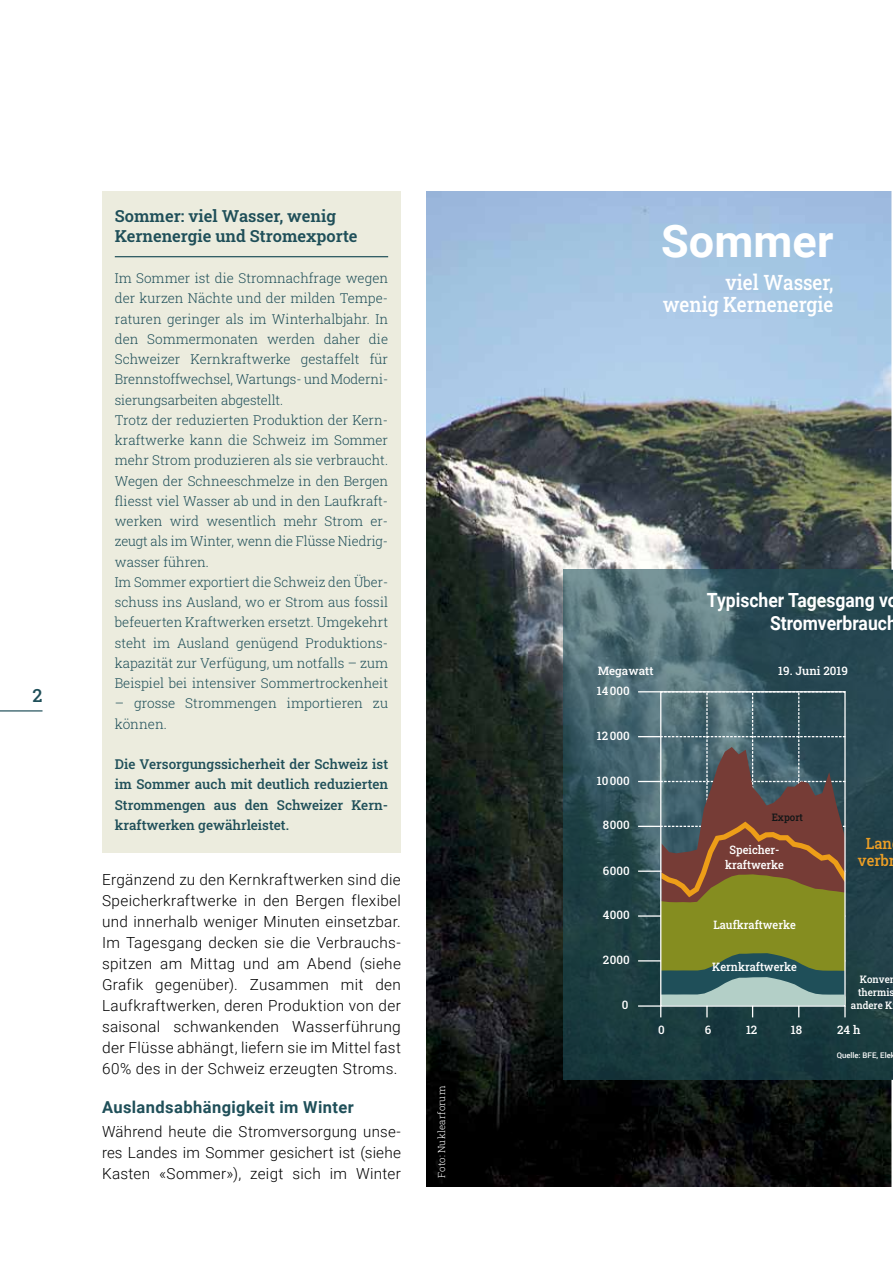
<style>
.page{position:relative;width:893px;height:1263px;background:#fff}
.page>*{position:absolute;margin:0;border:0;box-sizing:border-box;transform-origin:0 0}
.t1{font:700 45px "Roboto";letter-spacing:.005em;color:#fff}
.t2{font:500 21px/22.5px "Roboto Slab";color:#fff;text-align:right;scale:.9 1}
.t3{font:700 19.5px/22.5px "Roboto";color:#fff;text-align:right;scale:.9 1}
.t4{font:500 18px "Roboto Slab";color:#1f4f59}
.t5{font:600 16.5px/20.2px "Roboto Slab";color:#1f4f59}
.t6{font:700 16.5px "Roboto";letter-spacing:.025em;color:#1f4f59}
.t7{font:500 15.45px/16.8px "Roboto Slab";color:#ed9f25;text-align:center;scale:.95 1}
.t8{font:300 15.3px/21px "Roboto";letter-spacing:.02em;color:#000;text-align:justify}
.t9{font:300 13.5px/20.2px "Roboto Slab";color:#1f4f59}
.t10{font:500 13.5px/20.2px "Roboto Slab";color:#1f4f59;text-align:justify}
.t11{font:500 11.55px "Roboto Slab";color:#fff}
.t12{font:500 11.55px/15.5px "Roboto Slab";color:#fff;text-align:center;scale:.95 1}
.t13{font:500 10.35px "Roboto Slab";color:#fff;scale:.95 1}
.t14{font:500 10.35px "Roboto Slab";color:#121617;scale:.95 1}
.t15{font:300 9.75px "Roboto Slab";letter-spacing:.015em;color:#fff}
.t16{font:500 7.8px "Roboto";color:#fff}
</style>
<div class="page">
<img style="left:426px;top:191px;width:465px;height:995px">
<svg style="left:563px;top:569px;width:330px;height:511px;background:#2e4e55"></svg>
<svg style="left:638px;top:691px;width:208px;height:326px;background:#636853"></svg>
<hr style="left:891px;top:175px;width:2px;height:395px;background:#fff">
<div style="left:102px;top:191px;width:299px;height:662px;background:#ececde"></div>
<hr style="left:115px;top:256px;width:273px;height:1px;background:#1f4f59">
<hr style="left:0;top:710px;width:43px;height:1px;background:#1f4f59">
<h3 class="t4" style="left:33px;top:683px;width:11px">2</h3>
<p class="t5" style="left:115px;top:206px;width:244px">Sommer: viel Wasser, wenig<br>Kernenergie und Stromexporte</p>
<p class="t9" style="left:115px;top:268px;width:275px">Im Sommer ist die Stromnachfrage wegen der kurzen Nächte und der milden Tempe&shy;raturen geringer als im Winterhalbjahr. In den Sommermonaten werden daher die Schweizer Kernkraftwerke gestaffelt für Brennstoffwechsel, Wartungs- und Moderni&shy;sierungsarbeiten abgestellt.<br>Trotz der reduzierten Produktion der Kern&shy;kraftwerke kann die Schweiz im Sommer mehr Strom produzieren als sie verbraucht.<br>Wegen der Schneeschmelze in den Bergen fliesst viel Wasser ab und in den Laufkraft&shy;werken wird wesentlich mehr Strom er&shy;zeugt als im Winter, wenn die Flüsse Niedrig&shy;wasser führen.<br>Im Sommer exportiert die Schweiz den Über&shy;schuss ins Ausland, wo er Strom aus fossil befeuerten Kraftwerken ersetzt. Umgekehrt steht im Ausland genügend Produktions&shy;kapazität zur Verfügung, um notfalls – zum Beispiel bei intensiver Sommertrockenheit</p>
<p class="t9" style="left:115px;top:693px;width:275px">– grosse Strommengen importieren zu können.</p>
<p class="t10" style="left:115px;top:754px;width:275px">Die Versorgungssicherheit der Schweiz ist im Sommer auch mit deutlich reduzierten Strommengen aus den Schweizer Kern&shy;kraftwerken gewährleistet.</p>
<p class="t8" style="left:102px;top:868px;width:300px">Ergänzend zu den Kernkraftwerken sind die Speicherkraftwerke in den Bergen flexibel und innerhalb weniger Minuten einsetzbar.<br>Im Tagesgang decken sie die Verbrauchs&shy;spitzen am Mittag und am Abend (siehe Grafik gegenüber). Zusammen mit den Laufkraftwerken, deren Produktion von der saisonal schwankenden Wasserführung der Flüsse abhängt, liefern sie im Mittel fast 60% des in der Schweiz erzeugten Stroms.</p>
<p class="t6" style="left:102px;top:1095px;width:253px">Auslandsabhängigkeit im Winter</p>
<p class="t8" style="left:102px;top:1120px;width:300px">Während heute die Stromversorgung unse&shy;res Landes im Sommer gesichert ist (siehe Kasten «Sommer»), zeigt sich im Winter</p>
<p class="t15" style="left:435px;top:1177px;width:93px;rotate:-90deg">Foto: Nuklearforum</p>
<h1 class="t1" style="left:661px;top:209px;width:174px">Sommer</h1>
<h2 class="t2" style="left:663px;top:270px;width:191px">viel Wasser,<br>wenig Kernenergie</h2>
<h3 class="t3" style="left:707px;top:588px;width:214px">Typischer Tagesgang vo<br>Stromverbrauch</h3>
<p class="t11" style="left:598px;top:663px;width:57px">Megawatt</p>
<p class="t11" style="left:778px;top:663px;width:71px">19. Juni 2019</p>
<p class="t11" style="left:597px;top:683px;width:35px">14000</p>
<p class="t11" style="left:597px;top:728px;width:35px">12 000</p>
<p class="t11" style="left:597px;top:772px;width:35px">10000</p>
<p class="t11" style="left:603px;top:817px;width:29px">8000</p>
<p class="t11" style="left:603px;top:862px;width:29px">6000</p>
<p class="t11" style="left:603px;top:907px;width:29px">4000</p>
<p class="t11" style="left:603px;top:952px;width:29px">2000</p>
<p class="t11" style="left:622px;top:997px;width:8px">0</p>
<p class="t14" style="left:772px;top:810px;width:34px">Export</p>
<p class="t12" style="left:725px;top:841px;width:64px">Speicher&shy;kraftwerke</p>
<p class="t12" style="left:713px;top:917px;width:88px">Laufkraftwerke</p>
<p class="t12" style="left:712px;top:959px;width:91px">Kernkraftwerke</p>
<p class="t7" style="left:858px;top:834px;width:41px">Lan verbr</p>
<p class="t13" style="left:860px;top:972px;width:33px">Konve</p>
<p class="t13" style="left:858px;top:985px;width:40px">thermis</p>
<p class="t13" style="left:851px;top:998px;width:45px">andere K</p>
<p class="t11" style="left:658px;top:1022px;width:8px">0</p>
<p class="t11" style="left:705px;top:1022px;width:8px">6</p>
<p class="t11" style="left:746px;top:1022px;width:13px">12</p>
<p class="t11" style="left:791px;top:1022px;width:13px">18</p>
<p class="t11" style="left:837px;top:1022px;width:25px">24 h</p>
<p class="t16" style="left:837px;top:1050px;width:56px">Quelle: BFE, Ele</p>
</div>
